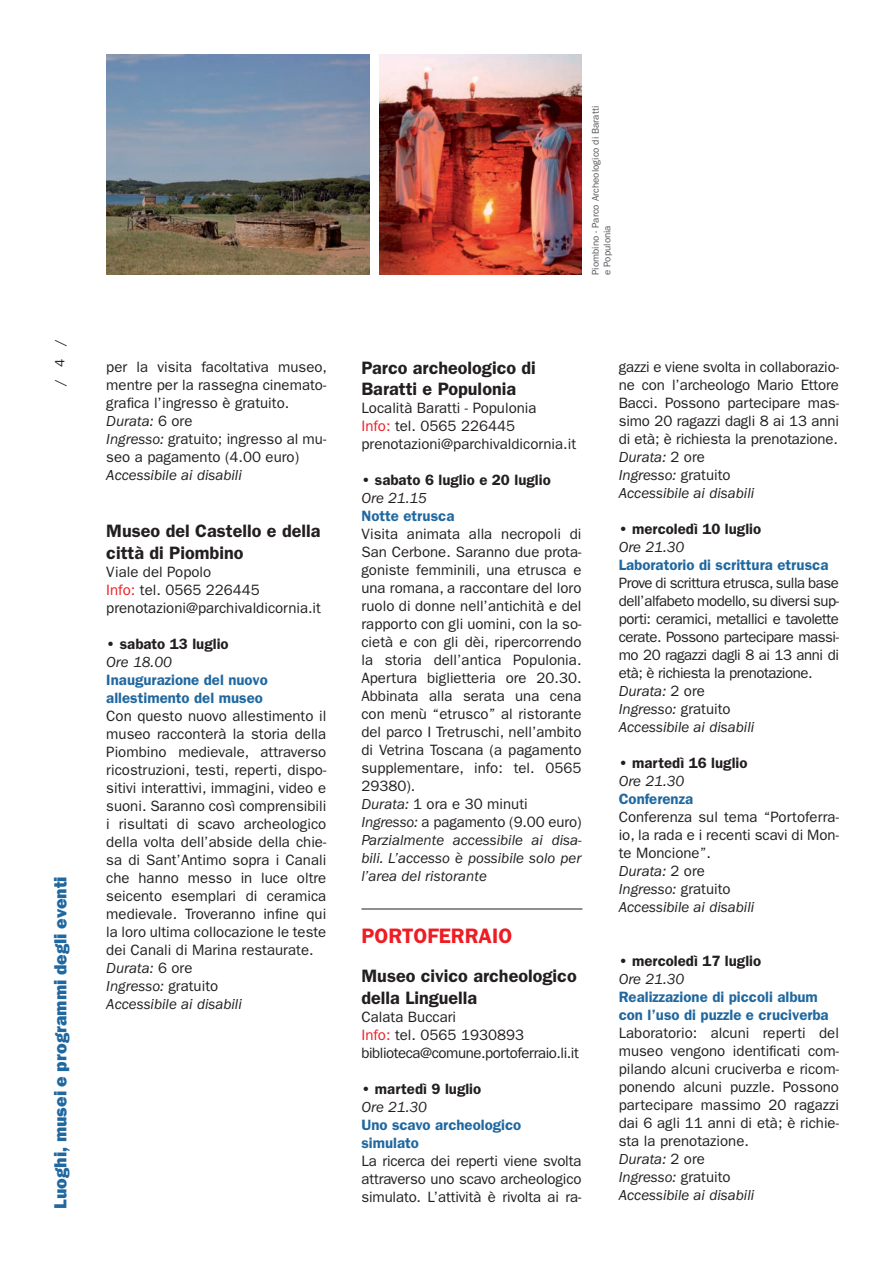
<style>
.page{position:relative;width:893px;height:1263px;background:#fff}
.page>*{position:absolute;margin:0;border:0;box-sizing:border-box;transform-origin:0 0}
.t1{font:600 21px "ITC Franklin Gothic Std";color:#ee1d23}
.t2{font:600 18px/21.6px "ITC Franklin Gothic Std";color:#231f20}
.t3{font:800 18px "Franklin Gothic";color:#2068a0}
.t4{font:15px/18px "ITC Franklin Gothic Std";color:#231f20}
.t5{font:15px/18px "ITC Franklin Gothic Std";letter-spacing:-.03em;color:#231f20}
.t6{font:600 15px/18px "ITC Franklin Gothic Std";color:#2068a0}
.t7{font:600 15px "ITC Franklin Gothic Std";color:#231f20}
.t8{font:italic 15px "ITC Franklin Gothic Std";color:#231f20}
.t9{font:13.5px "ITC Franklin Gothic Std";color:#231f20}
.t10{font:9.75px/11.7px "ITC Franklin Gothic Std";color:#55585b}
.s1{font-style:italic}
.s2{color:#ee1d23}
</style>
<div class="page">
<img style="left:380px;top:54px;width:201px;height:221px">
<img style="left:106px;top:54px;width:264px;height:221px">
<hr style="left:361px;top:909px;width:221px;height:1px;background:#231f20">
<p class="t9" style="left:52px;top:386px;width:48px;rotate:-90deg">/ 4 /</p>
<p class="t3" style="left:49px;top:1209px;width:334px;rotate:-90deg">Luoghi, musei e programmi degli eventi</p>
<p class="t4" style="left:106px;top:358px;width:222px">per la visita facoltativa museo, mentre per la rassegna cinemato&shy;grafica l’ingresso è gratuito.<br><span class="s1">Durata:</span> 6 ore<br><span class="s1">Ingresso:</span> gratuito; ingresso al mu&shy;seo a pagamento (4.00 euro)</p>
<p class="t8" style="left:106px;top:466px;width:137px">Accessibile ai disabili</p>
<p class="t2" style="left:106px;top:520px;width:216px">Museo del Castello e della città di Piombino</p>
<p class="t4" style="left:106px;top:563px;width:216px">Viale del Popolo<br><span class="s2">Info:</span> tel. 0565 226445 prenotazioni@parchivaldicornia.it</p>
<p class="t7" style="left:106px;top:635px;width:124px">• sabato 13 luglio</p>
<p class="t8" style="left:106px;top:654px;width:67px">Ore 18.00</p>
<p class="t6" style="left:106px;top:671px;width:163px">Inaugurazione del nuovo allestimento del museo</p>
<p class="t4" style="left:106px;top:707px;width:222px">Con questo nuovo allestimento il museo racconterà la storia della<br>Piombino medievale, attraverso ricostruzioni, testi, reperti, dispo&shy;sitivi interattivi, immagini, video e suoni. Saranno così comprensibili i risultati di scavo archeologico della volta dell’abside della chie&shy;sa di Sant’Antimo sopra i Canali che hanno messo in luce oltre seicento esemplari di ceramica medievale. Troveranno infine qui la loro ultima collocazione le teste dei Canali di Marina restaurate.<br><span class="s1">Durata:</span> 6 ore<br><span class="s1">Ingresso:</span> gratuito<br><span class="s1">Accessibile ai disabili</span></p>
<p class="t10" style="left:590px;top:275px;width:171px;rotate:-90deg">Piombino - Parco Archeologico di Baratti e Populonia</p>
<p class="t2" style="left:361px;top:357px;width:176px">Parco archeologico di<br>Baratti e Populonia</p>
<p class="t4" style="left:361px;top:399px;width:216px">Località Baratti - Populonia<br><span class="s2">Info:</span> tel. 0565 226445 prenotazioni@parchivaldicornia.it</p>
<p class="t7" style="left:361px;top:471px;width:191px">• sabato 6 luglio e 20 luglio</p>
<p class="t8" style="left:361px;top:490px;width:67px">Ore 21.15</p>
<p class="t6" style="left:361px;top:507px;width:94px">Notte etrusca</p>
<p class="t4" style="left:361px;top:525px;width:222px">Visita animata alla necropoli di<br>San Cerbone. Saranno due prota&shy;goniste femminili, una etrusca e una romana, a raccontare del loro ruolo di donne nell’antichità e del rapporto con gli uomini, con la so&shy;cietà e con gli dèi, ripercorrendo la storia dell’antica Populonia.<br>Apertura biglietteria ore 20.30.<br>Abbinata alla serata una cena con menù “etrusco” al ristorante del parco I Tretruschi, nell’ambito di Vetrina Toscana (a pagamento supplementare, info: tel. 0565<br>29380).<br><span class="s1">Durata:</span> 1 ora e 30 minuti<br><span class="s1">Ingresso:</span> a pagamento (9.00 euro)<br><span class="s1">Parzialmente accessibile ai disa&shy;bili. L’accesso è possibile solo per l’area del ristorante</span></p>
<h1 class="t1" style="left:361px;top:923px;width:152px">PORTOFERRAIO</h1>
<p class="t2" style="left:361px;top:965px;width:217px">Museo civico archeologico della Linguella</p>
<p class="t4" style="left:361px;top:1008px;width:219px">Calata Buccari<br><span class="s2">Info:</span> tel. 0565 1930893 biblioteca@comune.portoferraio.li.it</p>
<p class="t7" style="left:361px;top:1080px;width:121px">• martedì 9 luglio</p>
<p class="t8" style="left:361px;top:1098px;width:67px">Ore 21.30</p>
<p class="t6" style="left:361px;top:1116px;width:161px">Uno scavo archeologico simulato</p>
<p class="t4" style="left:361px;top:1152px;width:222px;text-align:justify">La ricerca dei reperti viene svolta attraverso uno scavo archeologico simulato. L’attività è rivolta ai ra-</p>
<p class="t4" style="left:619px;top:358px;width:222px">gazzi e viene svolta in collaborazio&shy;ne con l’archeologo Mario Ettore<br>Bacci. Possono partecipare mas&shy;simo 20 ragazzi dagli 8 ai 13 anni di età; è richiesta la prenotazione.<br><span class="s1">Durata:</span> 2 ore<br><span class="s1">Ingresso:</span> gratuito<br><span class="s1">Accessibile ai disabili</span></p>
<p class="t7" style="left:619px;top:520px;width:144px">• mercoledì 10 luglio</p>
<p class="t8" style="left:619px;top:538px;width:67px">Ore 21.30</p>
<p class="t6" style="left:619px;top:556px;width:211px">Laboratorio di scrittura etrusca</p>
<p class="t5" style="left:619px;top:574px;width:222px">Prove di scrittura etrusca, sulla base dell’alfabeto modello, su diversi sup&shy;porti: ceramici, metallici e tavolette cerate. Possono partecipare massi&shy;mo 20 ragazzi dagli 8 ai 13 anni di età; è richiesta la prenotazione.<br><span class="s1">Durata:</span> 2 ore<br><span class="s1">Ingresso:</span> gratuito<br><span class="s1">Accessibile ai disabili</span></p>
<p class="t7" style="left:619px;top:754px;width:130px">• martedì 16 luglio</p>
<p class="t8" style="left:619px;top:772px;width:67px">Ore 21.30</p>
<p class="t6" style="left:619px;top:790px;width:76px">Conferenza</p>
<p class="t4" style="left:619px;top:808px;width:222px">Conferenza sul tema “Portoferra&shy;io, la rada e i recenti scavi di Mon&shy;te Moncione”.<br><span class="s1">Durata:</span> 2 ore<br><span class="s1">Ingresso:</span> gratuito<br><span class="s1">Accessibile ai disabili</span></p>
<p class="t7" style="left:619px;top:952px;width:144px">• mercoledì 17 luglio</p>
<p class="t8" style="left:619px;top:970px;width:67px">Ore 21.30</p>
<p class="t6" style="left:619px;top:988px;width:212px">Realizzazione di piccoli album con l’uso di puzzle e cruciverba</p>
<p class="t4" style="left:619px;top:1024px;width:222px">Laboratorio: alcuni reperti del museo vengono identificati com&shy;pilando alcuni cruciverba e ricom&shy;ponendo alcuni puzzle. Possono partecipare massimo 20 ragazzi dai 6 agli 11 anni di età; è richie&shy;sta la prenotazione.<br><span class="s1">Durata:</span> 2 ore<br><span class="s1">Ingresso:</span> gratuito<br><span class="s1">Accessibile ai disabili</span></p>
</div>
